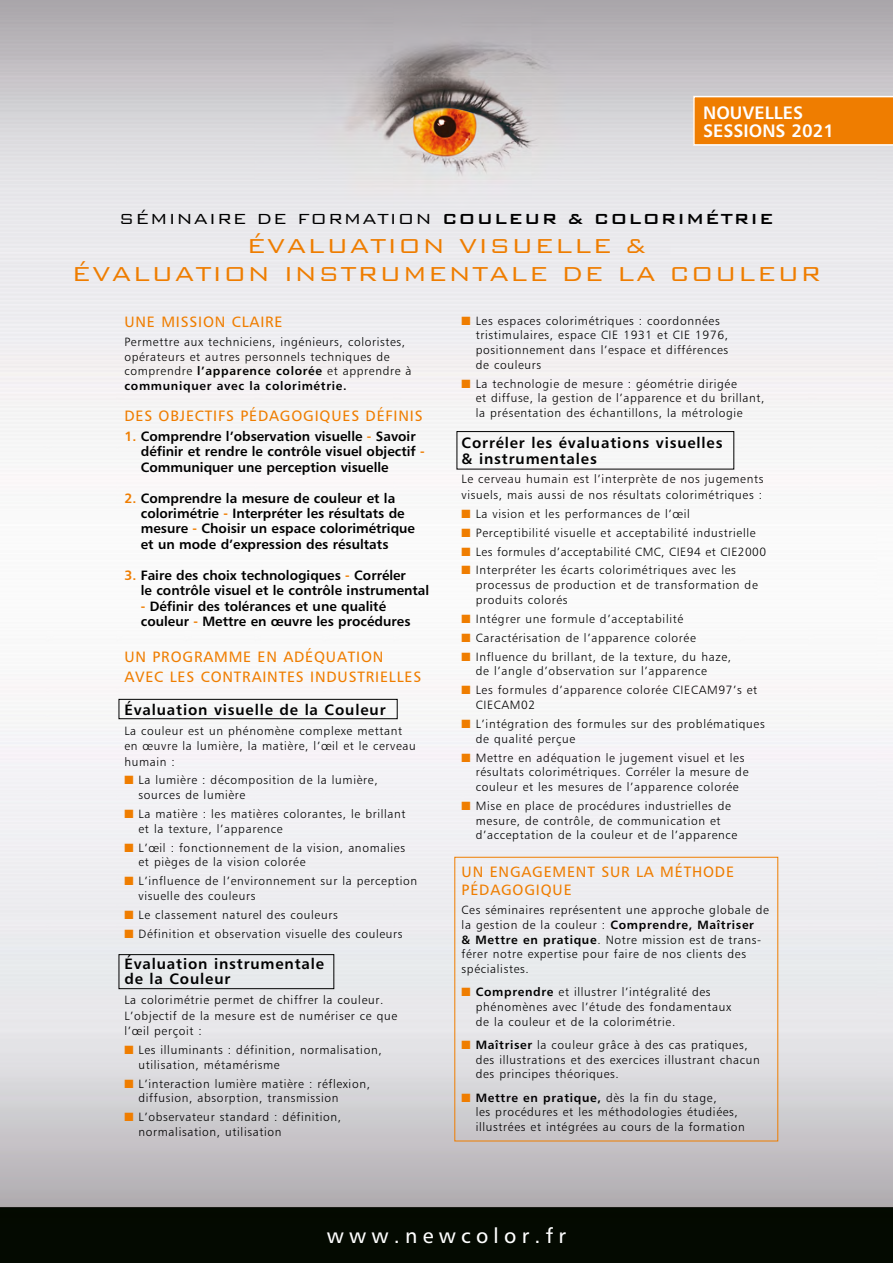
<style>
.page{position:relative;width:893px;height:1263px;background:#fff}
.page>*{position:absolute;margin:0;border:0;box-sizing:border-box;transform-origin:0 0}
.t1{font:300 27px/28.5px "Bank Gothic BT";letter-spacing:.045em;color:#ef7d00;text-align:center}
.t2{font:21px "Humanist 777 BT Roman B";letter-spacing:.25em;color:#fff}
.t3{font:300 19.5px "Bank Gothic BT";letter-spacing:.05em;color:#000}
.t4{font:18px/18.1px "Humanist 777 BT Bold B";color:#fff}
.t5{font:15px/20px "Humanist 777 BT Roman B";letter-spacing:.055em;color:#ef7d00}
.t6{font:15px/15.5px "Humanist 777 BT Bold B";letter-spacing:.055em;color:#000}
.t7{font:13.5px/15.5px "Humanist 777 BT Bold B";color:#000}
.t8{font:12px/14.7px "Humanist 777 BT Light B";letter-spacing:.055em;color:#000}
.t9{font:12px "Humanist 777 BT Bold B";letter-spacing:.055em;color:#000}
.s1{font-weight:500}
.s2{font-family:"Humanist 777 BT Bold B"}
.s3{color:#ef7d00}
.s4{font-family:"Humanist 777 BT Light B"}
</style>
<div class="page">
<img style="left:0;top:0;width:893px;height:1263px">
<div style="left:119px;top:699px;width:279px;height:20px;border:1px solid #000"></div>
<div style="left:119px;top:954px;width:215px;height:35px;border:1px solid #000"></div>
<div style="left:457px;top:431px;width:277px;height:38px;border:1px solid #000"></div>
<svg style="left:693px;top:96px;width:200px;height:50px;background:#ef8612"></svg>
<h3 class="t4" style="left:703px;top:103px;width:133px">NOUVELLES<br>SESSIONS 2021</h3>
<h3 class="t3" style="left:119px;top:209px;width:656px">SÉMINAIRE DE FORMATION <span class="s1">COULEUR &amp; COLORIMÉTRIE</span></h3>
<h1 class="t1" style="left:72px;top:231px;width:751px">ÉVALUATION VISUELLE &amp;<br>ÉVALUATION INSTRUMENTALE DE LA COULEUR</h1>
<p class="t5" style="left:124px;top:312px;width:160px">UNE MISSION CLAIRE</p>
<p class="t8" style="left:124px;top:334px;width:289px">Permettre aux techniciens, ingénieurs, coloristes, opérateurs et autres personnels techniques de comprendre <span class="s2">l’apparence colorée</span> et apprendre à</p>
<p class="t9" style="left:124px;top:378px;width:224px">communiquer avec la colorimétrie.</p>
<p class="t5" style="left:124px;top:406px;width:300px">DES OBJECTIFS PÉDAGOGIQUES DÉFINIS</p>
<p class="t7" style="left:141px;top:428px;width:286px;text-indent:-16px"><span class="s3">1.</span> Comprendre l’observation visuelle <span class="s3">-</span> Savoir définir et rendre le contrôle visuel objectif <span class="s3">-<br></span>Communiquer une perception visuelle</p>
<p class="t7" style="left:141px;top:490px;width:276px;text-indent:-16px"><span class="s3">2.</span> Comprendre la mesure de couleur et la colorimétrie <span class="s3">-</span> Interpréter les résultats de mesure <span class="s3">-</span> Choisir un espace colorimétrique et un mode d’expression des résultats</p>
<p class="t7" style="left:141px;top:567px;width:290px;text-indent:-16px"><span class="s3">3.</span> Faire des choix technologiques <span class="s3">-</span> Corréler<br>le contrôle visuel et le contrôle instrumental</p>
<p class="t7" style="left:141px;top:598px;width:271px"><span class="s3">-</span> Définir des tolérances et une qualité couleur <span class="s3">-</span> Mettre en œuvre les procédures</p>
<p class="t5" style="left:124px;top:646px;width:298px">UN PROGRAMME EN ADÉQUATION<br>AVEC LES CONTRAINTES INDUSTRIELLES</p>
<p class="t6" style="left:124px;top:702px;width:263px">Évaluation visuelle de la Couleur</p>
<p class="t8" style="left:124px;top:722px;width:293px;line-height:15.5px">La couleur est un phénomène complexe mettant en œuvre la lumière, la matière, l’œil et le cerveau humain :</p>
<p class="t8" style="left:138px;top:773px;width:241px;text-indent:-14px"><span class="s3">■</span> La lumière : décomposition de la lumière, sources de lumière</p>
<p class="t8" style="left:138px;top:806px;width:269px;text-indent:-14px"><span class="s3">■</span> La matière : les matières colorantes, le brillant et la texture, l’apparence</p>
<p class="t8" style="left:138px;top:840px;width:268px;text-indent:-14px"><span class="s3">■</span> L’œil : fonctionnement de la vision, anomalies et pièges de la vision colorée</p>
<p class="t8" style="left:138px;top:874px;width:280px;text-indent:-14px"><span class="s3">■</span> L’influence de l’environnement sur la perception visuelle des couleurs</p>
<p class="t8" style="left:124px;top:907px;width:215px"><span class="s3">■</span> Le classement naturel des couleurs</p>
<p class="t8" style="left:124px;top:926px;width:280px"><span class="s3">■</span> Définition et observation visuelle des couleurs</p>
<p class="t6" style="left:124px;top:956px;width:201px">Évaluation instrumentale de la Couleur</p>
<p class="t8" style="left:124px;top:992px;width:274px;line-height:15.5px">La colorimétrie permet de chiffrer la couleur.<br>L’objectif de la mesure est de numériser ce que l’œil perçoit :</p>
<p class="t8" style="left:138px;top:1042px;width:245px;text-indent:-14px"><span class="s3">■</span> Les illuminants : définition, normalisation, utilisation, métamérisme</p>
<p class="t8" style="left:138px;top:1076px;width:233px;text-indent:-14px"><span class="s3">■</span> L’interaction lumière matière : réflexion, diffusion, absorption, transmission</p>
<p class="t8" style="left:138px;top:1109px;width:204px;text-indent:-14px"><span class="s3">■</span> L’observateur standard : définition, normalisation, utilisation</p>
<p class="t8" style="left:476px;top:313px;width:254px;text-indent:-14px"><span class="s3">■</span> Les espaces colorimétriques : coordonnées tristimulaires, espace CIE 1931 et CIE 1976, positionnement dans l’espace et différences de couleurs</p>
<p class="t8" style="left:476px;top:376px;width:290px;text-indent:-14px"><span class="s3">■</span> La technologie de mesure : géométrie dirigée<br>et diffuse, la gestion de l’apparence et du brillant, la présentation des échantillons, la métrologie</p>
<p class="t6" style="left:462px;top:435px;width:262px">Corréler les évaluations visuelles &amp; instrumentales</p>
<p class="t8" style="left:462px;top:471px;width:303px;line-height:15.5px">Le cerveau humain est l’interprète de nos jugements visuels, mais aussi de nos résultats colorimétriques :</p>
<p class="t8" style="left:462px;top:506px;width:230px"><span class="s3">■</span> La vision et les performances de l’œil</p>
<p class="t8" style="left:462px;top:525px;width:296px"><span class="s3">■</span> Perceptibilité visuelle et acceptabilité industrielle</p>
<p class="t8" style="left:462px;top:544px;width:306px"><span class="s3">■</span> Les formules d’acceptabilité CMC, CIE94 et CIE2000</p>
<p class="t8" style="left:476px;top:563px;width:284px;text-indent:-14px"><span class="s3">■</span> Interpréter les écarts colorimétriques avec les processus de production et de transformation de produits colorés</p>
<p class="t8" style="left:462px;top:611px;width:223px"><span class="s3">■</span> Intégrer une formule d’acceptabilité</p>
<p class="t8" style="left:462px;top:630px;width:236px"><span class="s3">■</span> Caractérisation de l’apparence colorée</p>
<p class="t8" style="left:476px;top:649px;width:257px;text-indent:-14px"><span class="s3">■</span> Influence du brillant, de la texture, du haze, de l’angle d’observation sur l’apparence</p>
<p class="t8" style="left:476px;top:683px;width:283px;text-indent:-14px"><span class="s3">■</span> Les formules d’apparence colorée CIECAM97’s et<br>CIECAM02</p>
<p class="t8" style="left:476px;top:716px;width:290px;text-indent:-14px"><span class="s3">■</span> L’intégration des formules sur des problématiques de qualité perçue</p>
<p class="t8" style="left:476px;top:750px;width:274px;text-indent:-14px"><span class="s3">■</span> Mettre en adéquation le jugement visuel et les résultats colorimétriques. Corréler la mesure de couleur et les mesures de l’apparence colorée</p>
<p class="t8" style="left:476px;top:798px;width:263px;text-indent:-14px"><span class="s3">■</span> Mise en place de procédures industrielles de mesure, de contrôle, de communication et d’acceptation de la couleur et de l’apparence</p>
<p class="t5" style="left:462px;top:862px;width:274px;line-height:18.5px">UN ENGAGEMENT SUR LA MÉTHODE<br>PÉDAGOGIQUE</p>
<p class="t8" style="left:462px;top:902px;width:309px">Ces séminaires représentent une approche globale de la gestion de la couleur : <span class="s2">Comprendre, Maîtriser<br>&amp; Mettre en pratique</span>. Notre mission est de trans&shy;férer notre expertise pour faire de nos clients des spécialistes.</p>
<p class="t8" style="left:476px;top:984px;width:257px;text-indent:-14px"><span class="s3">■</span> <span class="s2">Comprendre</span> et illustrer l’intégralité des phénomènes avec l’étude des fondamentaux de la couleur et de la colorimétrie.</p>
<p class="t8" style="left:476px;top:1037px;width:286px;text-indent:-14px"><span class="s3">■</span> <span class="s2">Maîtriser</span> la couleur grâce à des cas pratiques, des illustrations et des exercices illustrant chacun des principes théoriques.</p>
<p class="t9" style="left:462px;top:1090px;width:257px"><span class="s3">■</span> Mettre en pratique, <span class="s4">dès la fin du stage,</span></p>
<p class="t8" style="left:476px;top:1104px;width:271px">les procédures et les méthodologies étudiées, illustrées et intégrées au cours de la formation</p>
<h2 class="t2" style="left:327px;top:1223px;width:241px">www.newcolor.fr</h2>
</div>
